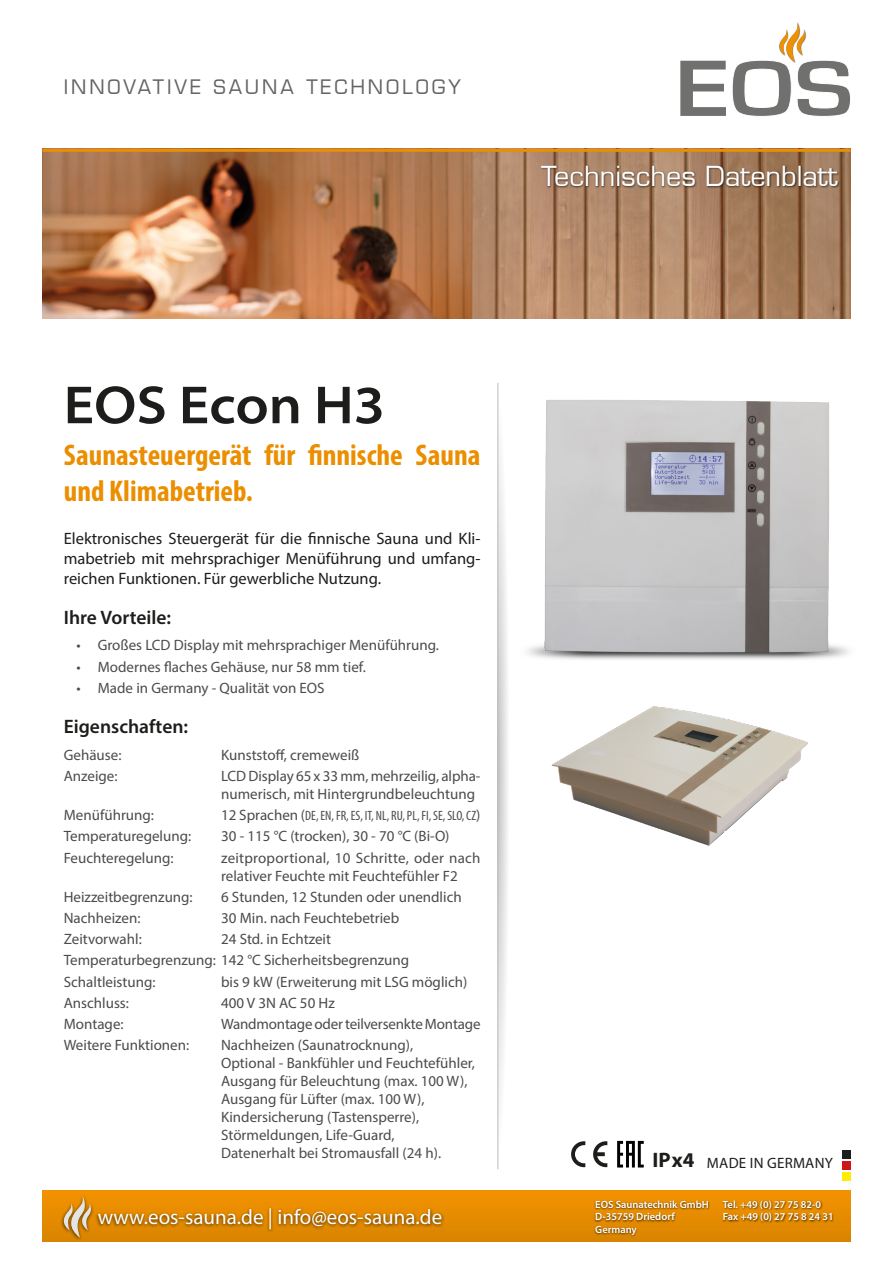
<style>
.page{position:relative;width:893px;height:1263px;background:#fff}
.page>*{position:absolute;margin:0;border:0;box-sizing:border-box;transform-origin:0 0}
.t1{font:600 semi-expanded 54px "Myriad Pro";color:#1d1d1b}
.t2{font:700 condensed 30px/36px "Myriad Pro";color:#eb8e00}
.t3{font:27px "Eurostile LT";color:#fff}
.t4{font:21px "Myriad Pro";color:#fff}
.t5{font:600 19.5px "Myriad Pro";color:#1d1d1b}
.t6{font:19.5px "Eurostile LT";letter-spacing:.15em;color:#646463}
.t7{font:16.5px/19.8px "Myriad Pro";color:#1d1d1b;text-align:justify}
.t8{font:15px/18px "Myriad Pro";color:#4b4b4a}
.t9{font:15px "Myriad Pro";letter-spacing:.02em;color:#1d1d1b}
.t10{font:condensed 13.5px "Myriad Pro";color:#4b4b4a}
.t11{font:600 10.5px "Myriad Pro";color:#fff}
.s1{font-stretch:normal;font-size:15px}
.s2{font-weight:700;font-size:21px}
</style>
<div class="page">
<svg style="left:680px;top:61px;width:46px;height:55px"></svg>
<svg style="left:732px;top:22px;width:118px;height:94px"></svg>
<img style="left:43px;top:152px;width:807px;height:167px">
<hr style="left:43px;top:149px;width:807px;height:3px;background:#eb8e00">
<div style="left:43px;top:1191px;width:807px;height:51px;background:linear-gradient(to bottom,#f39300,#d88400)"></div>
<div style="left:95px;top:1206px;width:350px;height:28px;background:#1d1d1b;opacity:.75"></div>
<div style="left:60px;top:1194px;width:34px;height:48px;background:#1d1d1b;opacity:.75"></div>
<svg style="left:61px;top:1195px;width:31px;height:43px"></svg>
<div style="left:594px;top:1199px;width:239px;height:38px;background:#1d1d1b;opacity:.75"></div>
<svg style="left:498px;top:383px;width:10px;height:786px"></svg>
<hr style="left:497px;top:383px;width:1px;height:786px;background:#bdbdbc">
<img style="left:527px;top:400px;width:322px;height:260px">
<img style="left:551px;top:706px;width:257px;height:140px">
<div style="left:842px;top:1150px;width:8px;height:9px;background:#1d1d1b"></div>
<div style="left:842px;top:1161px;width:8px;height:9px;background:#cd171a"></div>
<div style="left:842px;top:1172px;width:8px;height:8px;background:#ffed00"></div>
<svg style="left:571px;top:1141px;width:14px;height:26px"></svg>
<svg style="left:593px;top:1141px;width:14px;height:26px"></svg>
<svg style="left:617px;top:1141px;width:27px;height:26px"></svg>
<div style="left:540px;top:165px;width:300px;height:24px;background:#1d1d1b;opacity:.75"></div>
<h3 class="t6" style="left:64px;top:76px;width:398px">INNOVATIVE SAUNA TECHNOLOGY</h3>
<h3 class="t3" style="left:541px;top:160px;width:298px">Technisches Datenblatt</h3>
<h1 class="t1" style="left:64px;top:375px;width:323px">EOS Econ H3</h1>
<h2 class="t2" style="left:64px;top:436px;width:418px">Saunasteuergerät für finnische Sauna und Klimabetrieb.</h2>
<p class="t7" style="left:64px;top:528px;width:418px">Elektronisches Steuergerät für die finnische Sauna und Kli&shy;mabetrieb mit mehrsprachiger Menüführung und umfang&shy;reichen Funktionen. Für gewerbliche Nutzung.</p>
<h3 class="t5" style="left:64px;top:605px;width:109px">Ihre Vorteile:</h3>
<p class="t8" style="left:77px;top:636px;width:364px">• Großes LCD Display mit mehrsprachiger Menüführung.</p>
<p class="t8" style="left:77px;top:657px;width:291px">• Modernes flaches Gehäuse, nur 58 mm tief.</p>
<p class="t8" style="left:77px;top:679px;width:250px">• Made in Germany - Qualität von EOS</p>
<h3 class="t5" style="left:64px;top:714px;width:126px">Eigenschaften:</h3>
<p class="t8" style="left:64px;top:745px;width:59px">Gehäuse:</p>
<p class="t8" style="left:221px;top:745px;width:140px">Kunststoff, cremeweiß</p>
<p class="t8" style="left:64px;top:767px;width:55px">Anzeige:</p>
<p class="t8" style="left:221px;top:767px;width:261px">LCD Display 65 x 33 mm, mehrzeilig, alpha&shy;numerisch, mit Hintergrundbeleuchtung</p>
<p class="t8" style="left:64px;top:806px;width:92px">Menüführung:</p>
<p class="t10" style="left:221px;top:807px;width:261px"><span class="s1">12 Sprachen (</span>DE, EN, FR, ES, IT, NL, RU, PL, FI, SE, SLO, CZ<span class="s1">)</span></p>
<p class="t8" style="left:64px;top:827px;width:129px">Temperaturegelung:</p>
<p class="t8" style="left:221px;top:827px;width:230px">30 - 115 °C (trocken), 30 - 70 °C (Bi-O)</p>
<p class="t8" style="left:64px;top:848px;width:111px">Feuchteregelung:</p>
<p class="t8" style="left:221px;top:848px;width:261px">zeitproportional, 10 Schritte, oder nach relativer Feuchte mit Feuchtefühler F2</p>
<p class="t8" style="left:64px;top:887px;width:130px">Heizzeitbegrenzung:</p>
<p class="t8" style="left:221px;top:887px;width:242px">6 Stunden, 12 Stunden oder unendlich</p>
<p class="t8" style="left:64px;top:909px;width:78px">Nachheizen:</p>
<p class="t8" style="left:221px;top:909px;width:180px">30 Min. nach Feuchtebetrieb</p>
<p class="t8" style="left:64px;top:930px;width:79px">Zeitvorwahl:</p>
<p class="t8" style="left:64px;top:928px;width:347px;line-height:21.1px;text-indent:157px">24 Std. in Echtzeit<br>Temperaturbegrenzung: 142 °C Sicherheitsbegrenzung<br>Schaltleistung:</p>
<p class="t8" style="left:221px;top:972px;width:248px">bis 9 kW (Erweiterung mit LSG möglich)</p>
<p class="t8" style="left:64px;top:993px;width:67px">Anschluss:</p>
<p class="t8" style="left:221px;top:993px;width:115px">400 V 3N AC 50 Hz</p>
<p class="t8" style="left:64px;top:1015px;width:61px">Montage:</p>
<p class="t8" style="left:221px;top:1015px;width:261px">Wandmontage oder teilversenkte Montage</p>
<p class="t8" style="left:64px;top:1036px;width:127px">Weitere Funktionen:</p>
<p class="t8" style="left:221px;top:1036px;width:255px">Nachheizen (Saunatrocknung),<br>Optional - Bankfühler und Feuchtefühler, Ausgang für Beleuchtung (max. 100 W), Ausgang für Lüfter (max. 100 W), Kindersicherung (Tastensperre), Störmeldungen, Life-Guard,<br>Datenerhalt bei Stromausfall (24 h).</p>
<h3 class="t4" style="left:98px;top:1204px;width:346px">www.eos-sauna.de | info@eos-sauna.de</h3>
<p class="t9" style="left:652px;top:1153px;width:182px"><span class="s2">IP x4</span> MADE IN GERMANY</p>
<p class="t11" style="left:595px;top:1197px;width:115px">EOS Saunatechnik GmbH</p>
<p class="t11" style="left:723px;top:1197px;width:100px">Tel. +49 (0) 27 75 82-0</p>
<p class="t11" style="left:595px;top:1210px;width:81px">D-35759 Driedorf</p>
<p class="t11" style="left:723px;top:1210px;width:112px">Fax +49 (0) 27 75 8 24 31</p>
<p class="t11" style="left:595px;top:1222px;width:43px">Germany</p>
</div>
